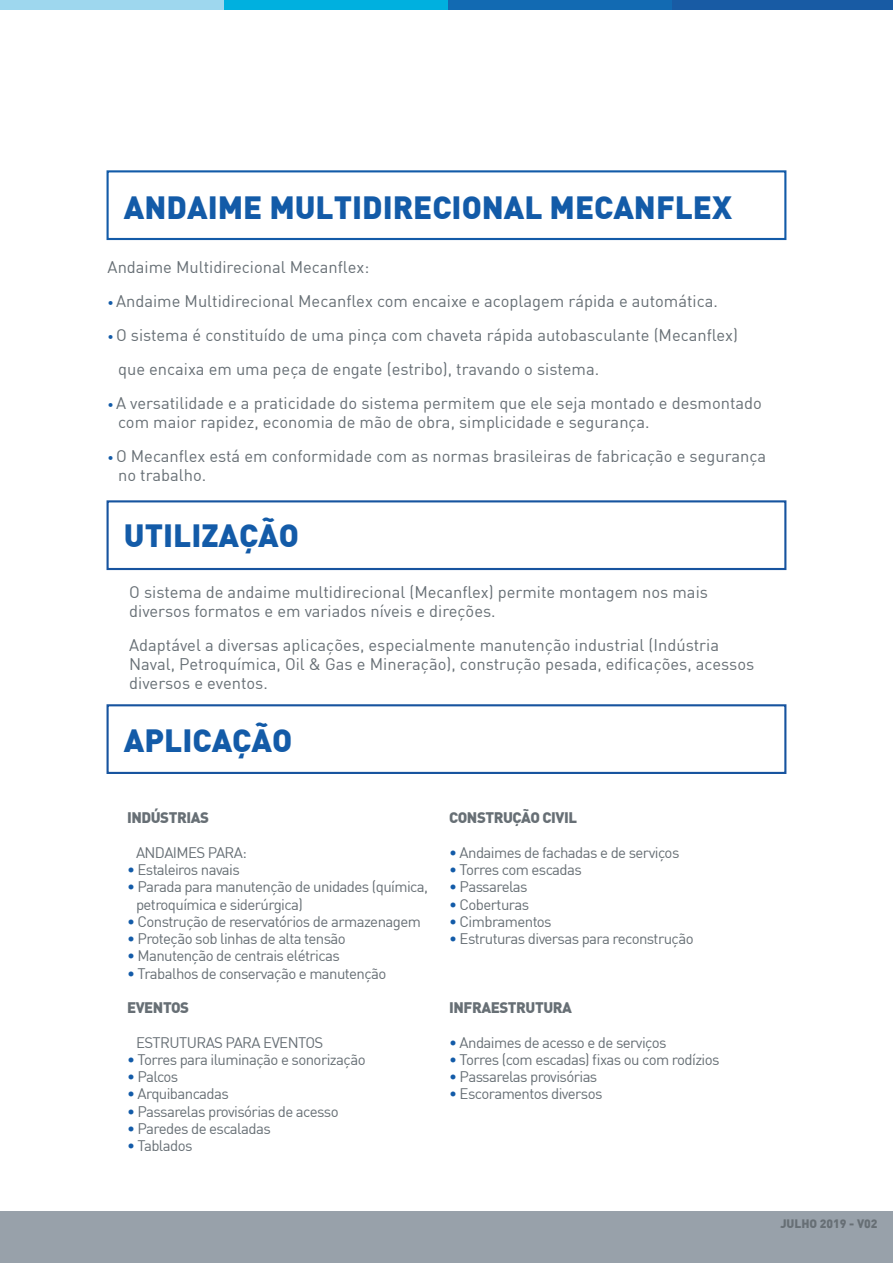
<style>
.page{position:relative;width:893px;height:1263px;background:#fff}
.page>*{position:absolute;margin:0;border:0;box-sizing:border-box;transform-origin:0 0}
.t1{font:900 31.5px "DIN Pro Grupo Orguel";color:#135ba8}
.t2{font:16.5px/18.9px "DIN Pro Grupo Orguel";color:#676f75}
.t3{font:15px/17.2px "DIN Pro Grupo Orguel";letter-spacing:-.04em;color:#676f75}
.t4{font:900 15px "DIN Pro Grupo Orguel";letter-spacing:-.03em;color:#676f75}
.t5{font:900 12px "DIN Pro Grupo Orguel";color:#676f75}
.s1{font-size:12px;color:#135ba8}
.s2{color:#135ba8}
</style>
<div class="page">
<div style="left:107px;top:170px;width:679px;height:70px;border:2px solid #135ba8"></div>
<div style="left:107px;top:500px;width:679px;height:70px;border:2px solid #17549f"></div>
<div style="left:107px;top:704px;width:679px;height:70px;border:2px solid #17549f"></div>
<div style="left:0;top:1212px;width:893px;height:51px;background:#98a1aa"></div>
<div style="left:672px;top:0;width:221px;height:9px;background:#185ba4"></div>
<div style="left:448px;top:0;width:224px;height:9px;background:#126ab2"></div>
<div style="left:224px;top:0;width:224px;height:9px;background:#00b0df"></div>
<div style="left:0;top:0;width:224px;height:9px;background:#9ed7ee"></div>
<h1 class="t1" style="left:124px;top:186px;width:610px">ANDAIME MULTIDIRECIONAL MECANFLEX</h1>
<p class="t2" style="left:108px;top:258px;width:263px">Andaime Multidirecional Mecanflex:</p>
<p class="t2" style="left:108px;top:291px;width:612px"><span class="s1">•</span> Andaime Multidirecional Mecanflex com encaixe e acoplagem rápida e automática.</p>
<p class="t2" style="left:118px;top:318px;width:621px;line-height:33.9px;text-indent:-11px"><span class="s1">•</span> O sistema é constituído de uma pinça com chaveta rápida autobasculante (Mecanflex) que encaixa em uma peça de engate (estribo), travando o sistema.</p>
<p class="t2" style="left:118px;top:393px;width:645px;text-indent:-11px"><span class="s1">•</span> A versatilidade e a praticidade do sistema permitem que ele seja montado e desmontado com maior rapidez, economia de mão de obra, simplicidade e segurança.</p>
<p class="t2" style="left:118px;top:446px;width:650px;text-indent:-11px"><span class="s1">•</span> O Mecanflex está em conformidade com as normas brasileiras de fabricação e segurança no trabalho.</p>
<h1 class="t1" style="left:124px;top:514px;width:177px">UTILIZAÇÃO</h1>
<p class="t2" style="left:129px;top:583px;width:580px">O sistema de andaime multidirecional (Mecanflex) permite montagem nos mais diversos formatos e em variados níveis e direções.</p>
<p class="t2" style="left:129px;top:636px;width:627px">Adaptável a diversas aplicações, especialmente manutenção industrial (Indústria<br>Naval, Petroquímica, Oil &amp; Gas e Mineração), construção pesada, edificações, acessos diversos e eventos.</p>
<h1 class="t1" style="left:124px;top:719px;width:170px">APLICAÇÃO</h1>
<p class="t4" style="left:127px;top:808px;width:83px">INDÚSTRIAS</p>
<p class="t3" style="left:136px;top:843px;width:112px">ANDAIMES PARA:</p>
<p class="t3" style="left:127px;top:861px;width:114px"><span class="s2">•</span> Estaleiros navais</p>
<p class="t3" style="left:136px;top:878px;width:294px;text-indent:-9px"><span class="s2">•</span> Parada para manutenção de unidades (química, petroquímica e siderúrgica)</p>
<p class="t3" style="left:127px;top:912px;width:295px"><span class="s2">•</span> Construção de reservatórios de armazenagem</p>
<p class="t3" style="left:127px;top:930px;width:220px"><span class="s2">•</span> Proteção sob linhas de alta tensão</p>
<p class="t3" style="left:127px;top:947px;width:214px"><span class="s2">•</span> Manutenção de centrais elétricas</p>
<p class="t3" style="left:127px;top:964px;width:261px"><span class="s2">•</span> Trabalhos de conservação e manutenção</p>
<p class="t4" style="left:127px;top:997px;width:64px">EVENTOS</p>
<p class="t3" style="left:136px;top:1033px;width:189px">ESTRUTURAS PARA EVENTOS</p>
<p class="t3" style="left:127px;top:1050px;width:240px"><span class="s2">•</span> Torres para iluminação e sonorização</p>
<p class="t3" style="left:127px;top:1068px;width:53px"><span class="s2">•</span> Palcos</p>
<p class="t3" style="left:127px;top:1085px;width:103px"><span class="s2">•</span> Arquibancadas</p>
<p class="t3" style="left:127px;top:1102px;width:213px"><span class="s2">•</span> Passarelas provisórias de acesso</p>
<p class="t3" style="left:127px;top:1119px;width:145px"><span class="s2">•</span> Paredes de escaladas</p>
<p class="t3" style="left:127px;top:1137px;width:67px"><span class="s2">•</span> Tablados</p>
<p class="t4" style="left:449px;top:808px;width:129px">CONSTRUÇÃO CIVIL</p>
<p class="t3" style="left:449px;top:843px;width:232px"><span class="s2">•</span> Andaimes de fachadas e de serviços</p>
<p class="t3" style="left:449px;top:861px;width:134px"><span class="s2">•</span> Torres com escadas</p>
<p class="t3" style="left:449px;top:878px;width:80px"><span class="s2">•</span> Passarelas</p>
<p class="t3" style="left:449px;top:895px;width:82px"><span class="s2">•</span> Coberturas</p>
<p class="t3" style="left:449px;top:912px;width:104px"><span class="s2">•</span> Cimbramentos</p>
<p class="t3" style="left:449px;top:930px;width:246px"><span class="s2">•</span> Estruturas diversas para reconstrução</p>
<p class="t4" style="left:449px;top:997px;width:124px">INFRAESTRUTURA</p>
<p class="t3" style="left:449px;top:1033px;width:219px"><span class="s2">•</span> Andaimes de acesso e de serviços</p>
<p class="t3" style="left:449px;top:1050px;width:272px"><span class="s2">•</span> Torres (com escadas) fixas ou com rodízios</p>
<p class="t3" style="left:449px;top:1068px;width:150px"><span class="s2">•</span> Passarelas provisórias</p>
<p class="t3" style="left:449px;top:1085px;width:155px"><span class="s2">•</span> Escoramentos diversos</p>
<p class="t5" style="left:780px;top:1215px;width:99px">JULHO 2019 - V02</p>
</div>
